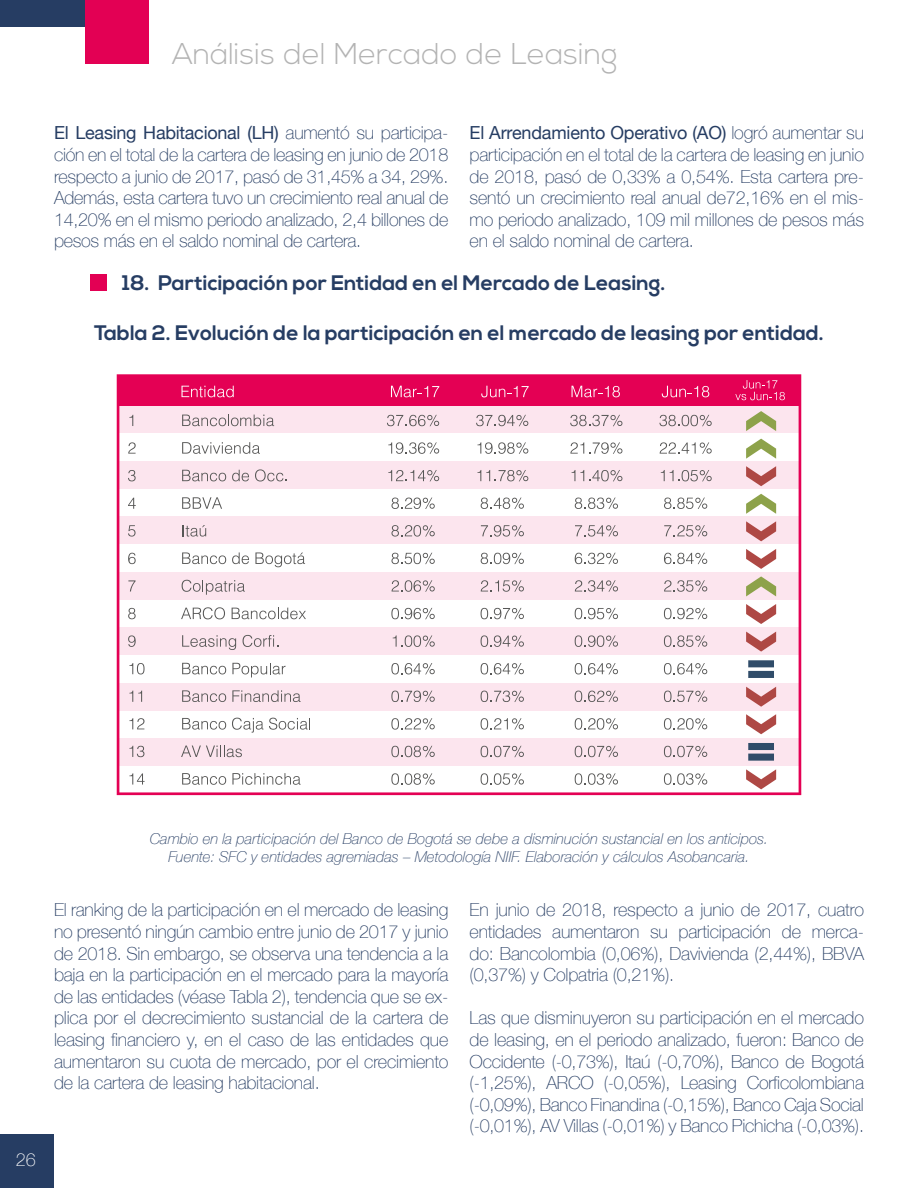
<style>
.page{position:relative;width:918px;height:1188px;background:#fff}
.page>*{position:absolute;margin:0;border:0;box-sizing:border-box;transform-origin:0 0}
.t1{font:300 30px "Nexa";color:#b3b3b3}
.t2{font:700 21px "Nexa";color:#263d63}
.t3{font:100 18px/21.6px "Helvetica Neue";letter-spacing:-.01em;color:#263d63;text-align:justify}
.t4{font:100 18px "Helvetica Neue";color:#fff}
.t5{font:italic 100 15px/18px "Helvetica Neue";color:#263d63;text-align:center}
.s1{font-weight:400}
</style>
<div class="page">
<div style="left:0;top:1134px;width:54px;height:54px;background:#263d63"></div>
<div style="left:85px;top:0;width:64px;height:64px;background:#e30054"></div>
<div style="left:0;top:0;width:85px;height:27px;background:#263d63"></div>
<div style="left:90px;top:274px;width:17px;height:16px;background:#e30054"></div>
<svg style="left:117px;top:374px;width:684px;height:421px;fill:#fce5ee"></svg>
<div style="left:118px;top:376px;width:682px;height:30px;background:#e40054"></div>
<svg style="left:182px;top:386px;width:52px;height:11px"></svg>
<svg style="left:391px;top:386px;width:48px;height:11px"></svg>
<svg style="left:129px;top:415px;width:4px;height:11px"></svg>
<svg style="left:182px;top:415px;width:92px;height:11px"></svg>
<svg style="left:387px;top:415px;width:52px;height:11px"></svg>
<svg style="left:476px;top:415px;width:52px;height:11px"></svg>
<svg style="left:570px;top:415px;width:52px;height:11px"></svg>
<svg style="left:659px;top:415px;width:53px;height:11px"></svg>
<svg style="left:128px;top:442px;width:8px;height:12px"></svg>
<svg style="left:182px;top:442px;width:78px;height:12px"></svg>
<svg style="left:388px;top:442px;width:51px;height:12px"></svg>
<svg style="left:477px;top:442px;width:51px;height:12px"></svg>
<svg style="left:570px;top:442px;width:52px;height:12px"></svg>
<svg style="left:660px;top:442px;width:52px;height:12px"></svg>
<svg style="left:128px;top:470px;width:8px;height:11px"></svg>
<svg style="left:182px;top:470px;width:44px;height:11px"></svg>
<svg style="left:232px;top:470px;width:17px;height:11px"></svg>
<svg style="left:255px;top:469px;width:32px;height:12px"></svg>
<svg style="left:388px;top:470px;width:51px;height:11px"></svg>
<svg style="left:477px;top:470px;width:51px;height:11px"></svg>
<svg style="left:572px;top:470px;width:50px;height:11px"></svg>
<svg style="left:661px;top:470px;width:51px;height:11px"></svg>
<svg style="left:128px;top:498px;width:8px;height:11px"></svg>
<svg style="left:182px;top:497px;width:40px;height:12px"></svg>
<svg style="left:391px;top:498px;width:44px;height:11px"></svg>
<svg style="left:481px;top:498px;width:43px;height:11px"></svg>
<svg style="left:575px;top:498px;width:43px;height:11px"></svg>
<svg style="left:664px;top:498px;width:43px;height:11px"></svg>
<svg style="left:128px;top:525px;width:8px;height:12px"></svg>
<svg style="left:183px;top:525px;width:23px;height:12px"></svg>
<svg style="left:391px;top:525px;width:44px;height:12px"></svg>
<svg style="left:481px;top:525px;width:43px;height:12px"></svg>
<svg style="left:575px;top:525px;width:43px;height:12px"></svg>
<svg style="left:664px;top:525px;width:43px;height:12px"></svg>
<svg style="left:128px;top:553px;width:8px;height:11px"></svg>
<svg style="left:182px;top:552px;width:44px;height:12px"></svg>
<svg style="left:232px;top:552px;width:17px;height:12px"></svg>
<svg style="left:255px;top:552px;width:50px;height:15px"></svg>
<svg style="left:391px;top:553px;width:44px;height:11px"></svg>
<svg style="left:481px;top:553px;width:43px;height:11px"></svg>
<svg style="left:575px;top:553px;width:43px;height:11px"></svg>
<svg style="left:664px;top:553px;width:43px;height:11px"></svg>
<svg style="left:128px;top:580px;width:8px;height:12px"></svg>
<svg style="left:182px;top:580px;width:63px;height:15px"></svg>
<svg style="left:392px;top:580px;width:43px;height:12px"></svg>
<svg style="left:481px;top:580px;width:43px;height:12px"></svg>
<svg style="left:575px;top:580px;width:43px;height:12px"></svg>
<svg style="left:664px;top:580px;width:43px;height:12px"></svg>
<svg style="left:128px;top:608px;width:8px;height:11px"></svg>
<svg style="left:181px;top:607px;width:44px;height:12px"></svg>
<svg style="left:232px;top:608px;width:74px;height:11px"></svg>
<svg style="left:391px;top:608px;width:44px;height:11px"></svg>
<svg style="left:481px;top:608px;width:43px;height:11px"></svg>
<svg style="left:575px;top:608px;width:43px;height:11px"></svg>
<svg style="left:664px;top:608px;width:43px;height:11px"></svg>
<svg style="left:128px;top:635px;width:8px;height:12px"></svg>
<svg style="left:182px;top:635px;width:54px;height:15px"></svg>
<svg style="left:243px;top:635px;width:35px;height:12px"></svg>
<svg style="left:393px;top:635px;width:42px;height:12px"></svg>
<svg style="left:481px;top:635px;width:43px;height:12px"></svg>
<svg style="left:575px;top:635px;width:43px;height:12px"></svg>
<svg style="left:664px;top:635px;width:43px;height:12px"></svg>
<svg style="left:129px;top:663px;width:16px;height:11px"></svg>
<svg style="left:182px;top:663px;width:44px;height:11px"></svg>
<svg style="left:232px;top:663px;width:54px;height:14px"></svg>
<svg style="left:391px;top:663px;width:44px;height:11px"></svg>
<svg style="left:481px;top:663px;width:43px;height:11px"></svg>
<svg style="left:575px;top:663px;width:43px;height:11px"></svg>
<svg style="left:664px;top:663px;width:43px;height:11px"></svg>
<svg style="left:129px;top:691px;width:13px;height:11px"></svg>
<svg style="left:182px;top:690px;width:44px;height:12px"></svg>
<svg style="left:232px;top:690px;width:69px;height:12px"></svg>
<svg style="left:391px;top:691px;width:44px;height:11px"></svg>
<svg style="left:481px;top:691px;width:43px;height:11px"></svg>
<svg style="left:575px;top:691px;width:43px;height:11px"></svg>
<svg style="left:664px;top:691px;width:43px;height:11px"></svg>
<svg style="left:129px;top:718px;width:16px;height:11px"></svg>
<svg style="left:182px;top:718px;width:44px;height:12px"></svg>
<svg style="left:232px;top:718px;width:78px;height:15px"></svg>
<svg style="left:391px;top:718px;width:44px;height:12px"></svg>
<svg style="left:481px;top:718px;width:43px;height:12px"></svg>
<svg style="left:575px;top:718px;width:43px;height:12px"></svg>
<svg style="left:664px;top:718px;width:43px;height:12px"></svg>
<svg style="left:129px;top:746px;width:15px;height:11px"></svg>
<svg style="left:181px;top:746px;width:61px;height:11px"></svg>
<svg style="left:391px;top:746px;width:44px;height:11px"></svg>
<svg style="left:481px;top:746px;width:43px;height:11px"></svg>
<svg style="left:575px;top:746px;width:43px;height:11px"></svg>
<svg style="left:664px;top:746px;width:43px;height:11px"></svg>
<svg style="left:129px;top:773px;width:16px;height:12px"></svg>
<svg style="left:182px;top:773px;width:44px;height:12px"></svg>
<svg style="left:232px;top:773px;width:69px;height:12px"></svg>
<svg style="left:391px;top:773px;width:44px;height:12px"></svg>
<svg style="left:481px;top:773px;width:43px;height:12px"></svg>
<svg style="left:575px;top:773px;width:43px;height:12px"></svg>
<svg style="left:664px;top:773px;width:43px;height:12px"></svg>
<svg style="left:481px;top:386px;width:48px;height:11px"></svg>
<svg style="left:572px;top:386px;width:48px;height:11px"></svg>
<svg style="left:662px;top:386px;width:47px;height:11px"></svg>
<svg style="left:735px;top:380px;width:50px;height:20px"></svg>
<svg style="left:746px;top:411px;width:30px;height:20px"></svg>
<svg style="left:746px;top:439px;width:30px;height:20px"></svg>
<svg style="left:746px;top:494px;width:30px;height:20px"></svg>
<svg style="left:746px;top:576px;width:30px;height:20px"></svg>
<svg style="left:746px;top:466px;width:30px;height:20px"></svg>
<svg style="left:746px;top:521px;width:30px;height:20px"></svg>
<svg style="left:746px;top:549px;width:30px;height:20px"></svg>
<svg style="left:746px;top:604px;width:30px;height:20px"></svg>
<svg style="left:746px;top:632px;width:30px;height:20px"></svg>
<svg style="left:746px;top:687px;width:30px;height:20px"></svg>
<svg style="left:746px;top:714px;width:30px;height:20px"></svg>
<svg style="left:746px;top:769px;width:30px;height:20px"></svg>
<svg style="left:748px;top:660px;width:26px;height:18px"></svg>
<svg style="left:748px;top:743px;width:26px;height:18px"></svg>
<h1 class="t1" style="left:172px;top:36px;width:447px">Análisis del Mercado de Leasing</h1>
<p class="t3" style="left:54px;top:122px;width:396px"><span class="s1">El Leasing Habitacional (LH)</span> aumentó su participa&shy;ción en el total de la cartera de leasing en junio de 2018 respecto a junio de 2017, pasó de 31,45% a 34, 29%.<br>Además, esta cartera tuvo un crecimiento real anual de 14,20% en el mismo periodo analizado, 2,4 billones de pesos más en el saldo nominal de cartera.</p>
<p class="t3" style="left:470px;top:122px;width:396px"><span class="s1">El Arrendamiento Operativo (AO)</span> logró aumentar su participación en el total de la cartera de leasing en junio de 2018, pasó de 0,33% a 0,54%. Esta cartera pre&shy;sentó un crecimiento real anual de72,16% en el mis&shy;mo periodo analizado, 109 mil millones de pesos más en el saldo nominal de cartera.</p>
<p class="t2" style="left:122px;top:271px;width:545px">18. Participación por Entidad en el Mercado de Leasing.</p>
<p class="t2" style="left:94px;top:321px;width:731px">Tabla 2. Evolución de la participación en el mercado de leasing por entidad.</p>
<p class="t4" style="left:16px;top:1146px;width:22px">26</p>
<p class="t5" style="left:150px;top:829px;width:620px">Cambio en la participación del Banco de Bogotá se debe a disminución sustancial en los anticipos.<br>Fuente: SFC y entidades agremiadas – Metodología NIIF. Elaboración y cálculos Asobancaria.</p>
<p class="t3" style="left:54px;top:899px;width:396px">El ranking de la participación en el mercado de leasing no presentó ningún cambio entre junio de 2017 y junio de 2018. Sin embargo, se observa una tendencia a la baja en la participación en el mercado para la mayoría de las entidades (véase Tabla 2), tendencia que se ex&shy;plica por el decrecimiento sustancial de la cartera de leasing financiero y, en el caso de las entidades que aumentaron su cuota de mercado, por el crecimiento de la cartera de leasing habitacional.</p>
<p class="t3" style="left:470px;top:899px;width:396px">En junio de 2018, respecto a junio de 2017, cuatro entidades aumentaron su participación de merca&shy;do: Bancolombia (0,06%), Davivienda (2,44%), BBVA (0,37%) y Colpatria (0,21%).</p>
<p class="t3" style="left:470px;top:1007px;width:396px">Las que disminuyeron su participación en el mercado de leasing, en el periodo analizado, fueron: Banco de Occidente (-0,73%), Itaú (-0,70%), Banco de Bogotá (-1,25%), ARCO (-0,05%), Leasing Corficolombiana (-0,09%), Banco Finandina (-0,15%), Banco Caja Social (-0,01%), AV Villas (-0,01%) y Banco Pichicha (-0,03%).</p>
</div>
